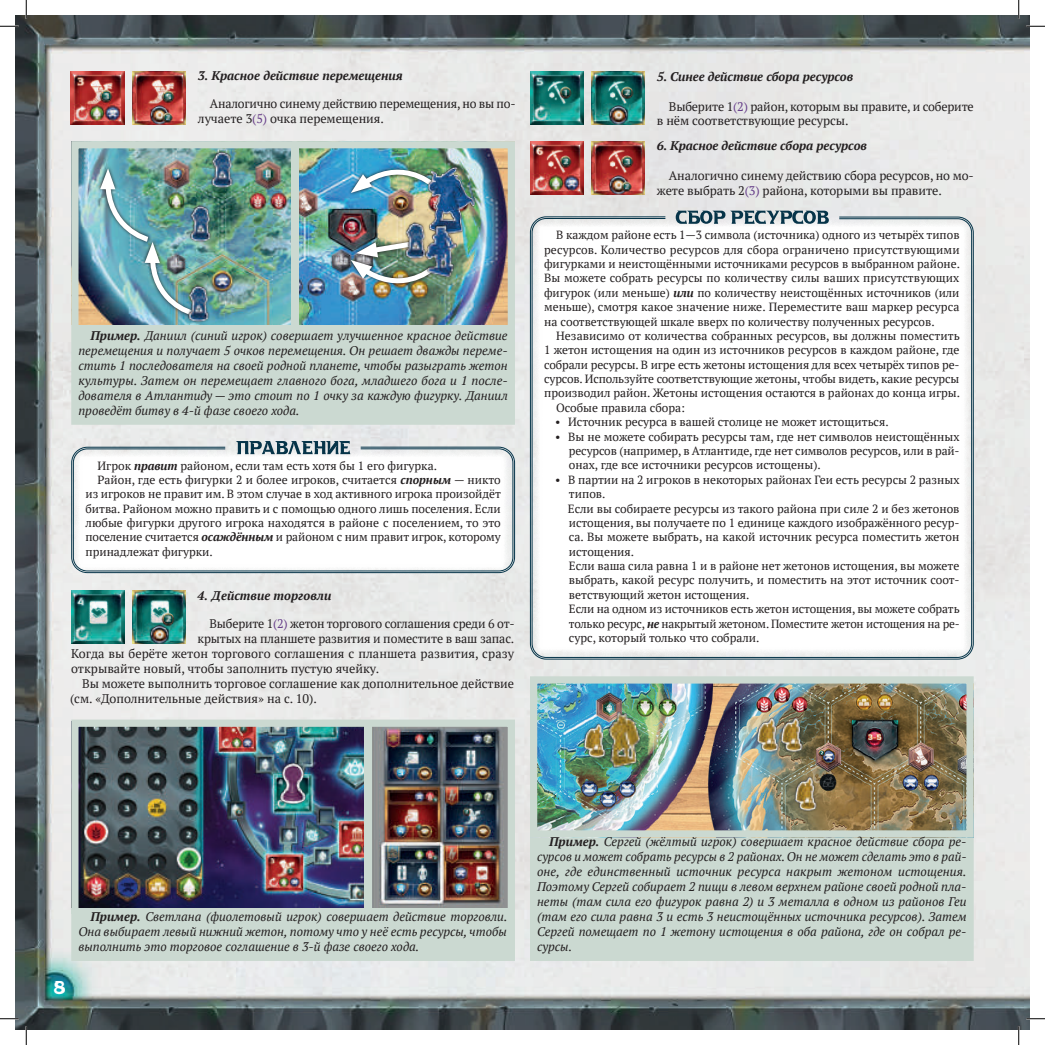
<style>
.page{position:relative;width:1045px;height:1045px;background:#fff}
.page>*{position:absolute;margin:0;border:0;box-sizing:border-box;transform-origin:0 0}
.t1{font:17.5px "a Absolute Empire";color:#fff}
.t2{font:italic 12.5px/15px "PT Serif";color:#231f20;text-align:justify}
.t3{font:12.5px/15px "PT Serif";letter-spacing:-.005em;color:#231f20}
.t4{font:italic 700 12.5px "PT Serif";letter-spacing:-.005em;color:#231f20}
.t5{font:11.88px/14.4px "PT Serif";color:#231f20;text-align:justify}
.s1{color:#663d89}
.s2{font-weight:700}
.s3{font-weight:700;font-style:italic}
</style>
<div class="page">
<img style="left:16px;top:16px;width:1013px;height:1013px">
<svg style="left:529px;top:216px;width:445px;height:444px"></svg>
<div style="left:530px;top:777px;width:443px;height:184px;background:#cbd9d1"></div>
<div style="left:75px;top:723px;width:436px;height:234px;background:#cbd9d1"></div>
<img style="left:79px;top:727px;width:428px;height:181px">
<div style="left:71px;top:719px;width:444px;height:242px;border:7px solid #cbd9d1"></div>
<img style="left:538px;top:684px;width:427px;height:145px">
<div style="left:530px;top:676px;width:443px;height:161px;border:7px solid #cbd9d1"></div>
<img style="left:277px;top:760px;width:33px;height:47px">
<img style="left:793px;top:775px;width:24px;height:36px">
<img style="left:755px;top:716px;width:48px;height:36px">
<img style="left:582px;top:723px;width:15px;height:36px">
<img style="left:530px;top:90px;width:53px;height:34px">
<img style="left:530px;top:71px;width:14px;height:19px">
<img style="left:544px;top:71px;width:39px;height:39px">
<svg style="left:559px;top:86px;width:13px;height:13px"></svg>
<img style="left:591px;top:71px;width:53px;height:53px">
<img style="left:606px;top:110px;width:22px;height:14px">
<img style="left:601px;top:71px;width:43px;height:39px">
<svg style="left:621px;top:86px;width:12px;height:13px"></svg>
<img style="left:530px;top:158px;width:53px;height:36px">
<img style="left:530px;top:141px;width:14px;height:17px">
<img style="left:544px;top:141px;width:39px;height:39px">
<svg style="left:559px;top:155px;width:13px;height:13px"></svg>
<img style="left:591px;top:141px;width:53px;height:53px">
<img style="left:606px;top:180px;width:22px;height:14px">
<svg style="left:621px;top:182px;width:10px;height:10px"></svg>
<img style="left:600px;top:141px;width:44px;height:39px">
<svg style="left:621px;top:155px;width:12px;height:13px"></svg>
<img style="left:133px;top:590px;width:53px;height:53px">
<img style="left:147px;top:638px;width:23px;height:5px">
<img style="left:142px;top:590px;width:44px;height:48px">
<svg style="left:161px;top:613px;width:13px;height:12px"></svg>
<img style="left:72px;top:631px;width:53px;height:12px">
<img style="left:72px;top:590px;width:53px;height:41px">
<div style="left:75px;top:145px;width:436px;height:276px;background:#cbd9d1"></div>
<img style="left:79px;top:149px;width:428px;height:175px">
<div style="left:71px;top:141px;width:444px;height:284px;border:7px solid #cbd9d1"></div>
<svg style="left:97px;top:165px;width:55px;height:80px"></svg>
<img style="left:100px;top:168px;width:97px;height:150px">
<svg style="left:347px;top:166px;width:79px;height:30px"></svg>
<img style="left:351px;top:157px;width:85px;height:36px">
<svg style="left:347px;top:256px;width:4px;height:31px"></svg>
<img style="left:351px;top:238px;width:85px;height:58px">
<img style="left:183px;top:283px;width:27px;height:40px">
<img style="left:400px;top:219px;width:14px;height:41px">
<img style="left:207px;top:148px;width:26px;height:41px">
<img style="left:185px;top:203px;width:27px;height:40px">
<img style="left:426px;top:158px;width:48px;height:81px">
<img style="left:414px;top:213px;width:49px;height:77px">
<img style="left:597px;top:703px;width:49px;height:75px">
<img style="left:71px;top:109px;width:53px;height:15px">
<img style="left:71px;top:71px;width:53px;height:38px">
<svg style="left:100px;top:90px;width:12px;height:12px"></svg>
<img style="left:133px;top:71px;width:53px;height:53px">
<img style="left:147px;top:115px;width:23px;height:9px">
<svg style="left:163px;top:115px;width:10px;height:7px"></svg>
<img style="left:141px;top:71px;width:45px;height:44px">
<svg style="left:162px;top:90px;width:12px;height:13px"></svg>
<div style="left:71px;top:908px;width:444px;height:5px;background:#cbd9d1"></div>
<div style="left:364px;top:724px;width:7px;height:186px;background:#cbd9d1"></div>
<svg style="left:46px;top:973px;width:27px;height:29px"></svg>
<svg style="left:675px;top:211px;width:154px;height:13px;background:#7c929c"></svg>
<svg style="left:70px;top:447px;width:443px;height:130px;background:#e2e5e5"></svg>
<svg style="left:71px;top:446px;width:444px;height:127px"></svg>
<svg style="left:236px;top:441px;width:114px;height:13px"></svg>
<div style="left:291px;top:146px;width:7px;height:181px;background:#cbd9d1"></div>
<svg style="left:0;top:25px;width:19px;height:2px"></svg>
<svg style="left:1026px;top:25px;width:19px;height:2px"></svg>
<svg style="left:0;top:1018px;width:19px;height:1px"></svg>
<svg style="left:1026px;top:1018px;width:19px;height:1px"></svg>
<svg style="left:25px;top:0;width:2px;height:19px"></svg>
<svg style="left:25px;top:1026px;width:2px;height:19px"></svg>
<svg style="left:1018px;top:0;width:1px;height:19px"></svg>
<svg style="left:1018px;top:1026px;width:1px;height:19px"></svg>
<p class="t4" style="left:198px;top:68px;width:206px">3. Красное действие перемещения</p>
<p class="t3" style="left:198px;top:96px;width:319px;text-indent:12px">Аналогично синему действию перемещения, но вы по&shy;лучаете 3<span class="s1">(5)</span> очка перемещения.</p>
<p class="t2" style="left:78px;top:328px;width:431px;text-indent:12px"><span class="s2">Пример.</span> Даниил (синий игрок) совершает улучшенное красное действие перемещения и получает 5 очков перемещения. Он решает дважды переме&shy;стить 1 последователя на своей родной планете, чтобы разыграть жетон культуры. Затем он перемещает главного бога, младшего бога и 1 после&shy;дователя в Атлантиду — это стоит по 1 очку за каждую фигурку. Даниил проведёт битву в 4‑й фазе своего хода.</p>
<p class="t5" style="left:97px;top:458px;width:341px">Игрок <span class="s3">правит</span> районом, если там есть хотя бы 1 его фигурка.</p>
<p class="t5" style="left:97px;top:472px;width:405px">Район, где есть фигурки 2 и более игроков, считается <span class="s3">спорным</span> — никто</p>
<p class="t5" style="left:85px;top:487px;width:417px">из игроков не правит им. В этом случае в ход активного игрока произойдёт</p>
<p class="t5" style="left:85px;top:501px;width:417px">битва. Районом можно править и с помощью одного лишь поселения. Если</p>
<p class="t5" style="left:85px;top:515px;width:417px">любые фигурки другого игрока находятся в районе с поселением, то это</p>
<p class="t5" style="left:85px;top:530px;width:417px">поселение считается <span class="s3">осаждённым</span> и районом с ним правит игрок, которому</p>
<p class="t5" style="left:85px;top:544px;width:129px">принадлежат фигурки.</p>
<p class="t4" style="left:198px;top:587px;width:135px">4. Действие торговли</p>
<p class="t3" style="left:210px;top:616px;width:306px">Выберите 1<span class="s1">(2)</span> жетон торгового соглашения среди 6 от-</p>
<p class="t3" style="left:198px;top:631px;width:318px">крытых на планшете развития и поместите в ваш запас.</p>
<p class="t3" style="left:71px;top:646px;width:444px">Когда вы берёте жетон торгового соглашения с планшета развития, сразу</p>
<p class="t3" style="left:71px;top:661px;width:309px">открывайте новый, чтобы заполнить пустую ячейку.</p>
<p class="t3" style="left:82px;top:676px;width:433px">Вы можете выполнить торговое соглашение как дополнительное действие</p>
<p class="t3" style="left:70px;top:691px;width:248px">(см. «Дополнительные действия» на с. 10).</p>
<p class="t4" style="left:657px;top:68px;width:198px">5. Синее действие сбора ресурсов</p>
<p class="t3" style="left:657px;top:99px;width:318px;line-height:14.4px;text-indent:12px">Выберите 1<span class="s1">(2)</span> район, которым вы правите, и соберите в нём соответствующие ресурсы.</p>
<p class="t4" style="left:657px;top:137px;width:212px">6. Красное действие сбора ресурсов</p>
<p class="t3" style="left:657px;top:167px;width:318px;text-indent:12px">Аналогично синему действию сбора ресурсов, но мо&shy;жете выбрать 2<span class="s1">(3)</span> района, которыми вы правите.</p>
<p class="t5" style="left:544px;top:228px;width:417px;text-indent:12px">В каждом районе есть 1—3 символа (источника) одного из четырёх типов ресурсов. Количество ресурсов для сбора ограничено присутствующими фигурками и неистощёнными источниками ресурсов в выбранном районе.<br>Вы можете собрать ресурсы по количеству силы ваших присутствующих фигурок (или меньше) <span class="s3">или</span> по количеству неистощённых источников (или меньше), смотря какое значение ниже. Переместите ваш маркер ресурса на соответствующей шкале вверх по количеству полученных ресурсов.</p>
<p class="t5" style="left:556px;top:328px;width:405px">Независимо от количества собранных ресурсов, вы должны поместить</p>
<p class="t5" style="left:544px;top:343px;width:417px">1 жетон истощения на один из источников ресурсов в каждом районе, где</p>
<p class="t5" style="left:544px;top:357px;width:417px">собрали ресурсы. В игре есть жетоны истощения для всех четырёх типов ре-</p>
<p class="t5" style="left:544px;top:371px;width:417px">сурсов. Используйте соответствующие жетоны, чтобы видеть, какие ресурсы</p>
<p class="t5" style="left:544px;top:386px;width:417px">производил район. Жетоны истощения остаются в районах до конца игры.</p>
<p class="t5" style="left:556px;top:400px;width:130px">Особые правила сбора:</p>
<p class="t5" style="left:555px;top:415px;width:335px">• Источник ресурса в вашей столице не может истощиться.</p>
<p class="t5" style="left:569px;top:429px;width:392px;text-indent:-14px">• Вы не можете собирать ресурсы там, где нет символов неистощённых ресурсов (например, в Атлантиде, где нет символов ресурсов, или в рай&shy;онах, где все источники ресурсов истощены).</p>
<p class="t5" style="left:568px;top:472px;width:393px;text-align:left;text-indent:-13px">• В партии на 2 игроков в некоторых районах Геи есть ресурсы 2 разных типов.<br>Если вы собираете ресурсы из такого района при силе 2 и без жетонов истощения, вы получаете по 1 единице каждого изображённого ресур&shy;са. Вы можете выбрать, на какой источник ресурса поместить жетон истощения.<br>Если ваша сила равна 1 и в районе нет жетонов истощения, вы можете выбрать, какой ресурс получить, и поместить на этот источник соот&shy;ветствующий жетон истощения.<br>Если на одном из источников есть жетон истощения, вы можете собрать только ресурс, <span class="s3">не</span> накрытый жетоном. Поместите жетон истощения на ре&shy;сурс, который только что собрали.</p>
<h1 class="t1" style="left:54px;top:980px;width:13px">8</h1>
<p class="t2" style="left:78px;top:909px;width:430px;text-indent:12px"><span class="s2">Пример.</span> Светлана (фиолетовый игрок) совершает действие торговли.<br>Она выбирает левый нижний жетон, потому что у неё есть ресурсы, чтобы выполнить это торговое соглашение в 3-й фазе своего хода.</p>
<p class="t2" style="left:537px;top:834px;width:431px;text-indent:12px"><span class="s2">Пример.</span> Сергей (жёлтый игрок) совершает красное действие сбора ре&shy;сурсов и может собрать ресурсы в 2 районах. Он не может сделать это в рай&shy;оне, где единственный источник ресурса накрыт жетоном истощения.<br>Поэтому Сергей собирает 2 пищи в левом верхнем районе своей родной пла&shy;неты (там сила его фигурок равна 2) и 3 металла в одном из районов Геи (там его сила равна 3 и есть 3 неистощённых источника ресурсов). Затем Сергей помещает по 1 жетону истощения в оба района, где он собрал ре&shy;сурсы.</p>
</div>
